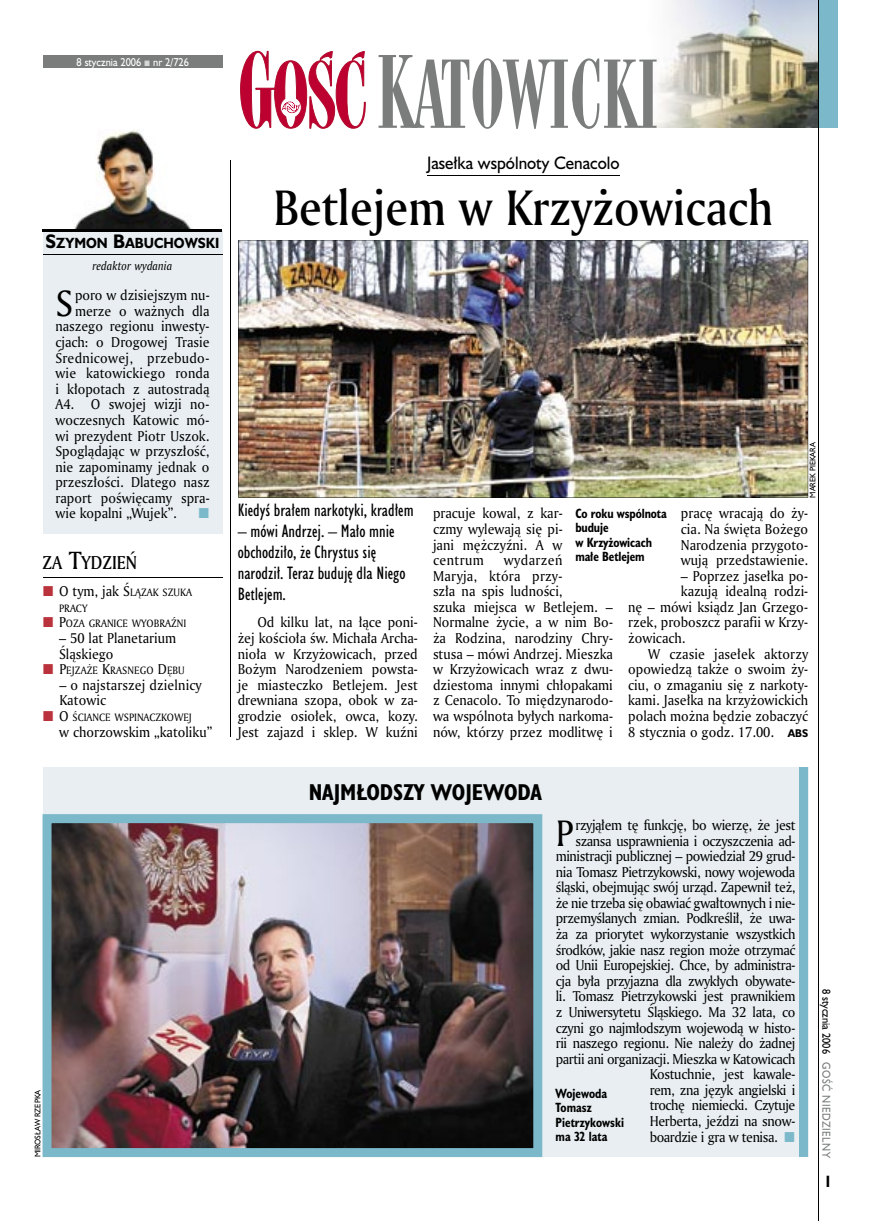
<style>
.page{position:relative;width:872px;height:1221px;background:#fff}
.page>*{position:absolute;margin:0;border:0;box-sizing:border-box;transform-origin:0 0}
.t1{font:90px "Modern 735 PL";color:#7b7c7c;scale:.9 1}
.t2{font:48px "Amerigo Md PL";color:#000;scale:.9 1}
.t3{font:35.55px "Amerigo PL";color:#000;scale:.94 1}
.t4{font:700 21px "Humanst 521 Cn PL";color:#000}
.t5{font:18px "Amerigo Md PL";color:#000;scale:.9 1}
.t6{font:16.5px/21px "Humanst 521 Cn PL";color:#000}
.t7{font:16.5px "Humanst 521 PL";color:#000;scale:.94 1}
.t8{font:700 15px "Humanst 521 Cn PL";color:#000;scale:.94 1}
.t9{font:13.8px/15.6px "Amerigo PL";color:#000;scale:.94 1}
.t10{font:13.8px "Amerigo PL";letter-spacing:-.03em;color:#000;scale:.94 1}
.t11{font:13.8px "Amerigo PL";letter-spacing:-.02em;color:#000;scale:.94 1}
.t12{font:13.8px "Amerigo PL";letter-spacing:.02em;color:#000;scale:.94 1}
.t13{font:700 13.5px "Humanst 521 PL";color:#000;scale:.9 1}
.t14{font:700 12.3px/14.4px "Humanst 521 Cn PL";letter-spacing:-.01em;color:#000;scale:.94 1}
.t15{font:italic 11.7px "Amerigo PL";color:#000;scale:.94 1}
.t16{font:10.5px "Humanst 521 PL";color:#fff;scale:.9 1}
.t17{font:10.5px "Humanst 521 PL";letter-spacing:.05em;color:#7b7c7c;scale:.9 1}
.t18{font:10.5px "Humanst 521 PL";color:#000;scale:.9 1}
.t19{font:10.35px/15.6px "Amerigo PL";color:#000;scale:.94 1}
.t20{font:7.5px "Humanst 521 PL";color:#000;scale:.94 1}
.s1{font-size:18px}
.s2{font-size:24px}
.s3{font-size:13.8px}
.s4{font-size:96px}
.s5{font-family:"Humanst 521 PL";font-weight:700;font-size:10.35px}
</style>
<div class="page">
<div style="left:43px;top:230px;width:179px;height:304px;background:#e8eef1"></div>
<img style="left:652px;top:0;width:166px;height:128px">
<svg style="left:240px;top:51px;width:126px;height:78px"></svg>
<div style="left:43px;top:55px;width:180px;height:13px;background:#7b7c7c"></div>
<div style="left:818px;top:0;width:20px;height:128px;background:#7ab8ca"></div>
<hr style="left:818px;top:0;width:1px;height:1220px;background:#000">
<hr style="left:230px;top:160px;width:1px;height:576px;background:#000">
<img style="left:74px;top:130px;width:118px;height:99px">
<hr style="left:43px;top:229px;width:179px;height:2px;background:#000">
<hr style="left:43px;top:232px;width:179px;height:1px;background:#000">
<hr style="left:43px;top:254px;width:179px;height:1px;background:#000">
<hr style="left:43px;top:577px;width:179px;height:1px;background:#000">
<div style="left:43px;top:767px;width:765px;height:389px;background:#e8eef1"></div>
<img style="left:43px;top:814px;width:499px;height:342px">
<div style="left:799px;top:767px;width:9px;height:389px;background:#7ab8ca"></div>
<hr style="left:427px;top:175px;width:192px;height:1px;background:#000">
<img style="left:238px;top:240px;width:570px;height:257px">
<p class="t16" style="left:77px;top:55px;width:127px">8 stycznia 2006 nr 2/726</p>
<p class="t13" style="left:46px;top:234px;width:194px"><span class="s1">S</span>ZYMON <span class="s1">B</span>ABUCHOWSKI</p>
<p class="t15" style="left:93px;top:258px;width:86px">redaktor wydania</p>
<h3 class="t3" style="left:55px;top:279px;width:20px">S</h3>
<p class="t9" style="left:75px;top:287px;width:144px">poro w dzisiejszym nu-</p>
<p class="t9" style="left:75px;top:303px;width:144px">merze o ważnych dla</p>
<p class="t9" style="left:55px;top:318px;width:165px">naszego regionu inwesty-</p>
<p class="t9" style="left:55px;top:334px;width:165px">cjach: o Drogowej Trasie</p>
<p class="t12" style="left:55px;top:348px;width:165px">Średnicowej, przebudo-</p>
<p class="t9" style="left:55px;top:365px;width:165px">wie katowickiego ronda</p>
<p class="t9" style="left:55px;top:380px;width:165px">i kłopotach z autostradą</p>
<p class="t9" style="left:55px;top:396px;width:165px">A4. O swojej wizji no-</p>
<p class="t9" style="left:55px;top:412px;width:165px">woczesnych Katowic mó-</p>
<p class="t9" style="left:55px;top:427px;width:165px">wi prezydent Piotr Uszok.</p>
<p class="t9" style="left:55px;top:443px;width:165px">Spoglądając w przyszłość,</p>
<p class="t9" style="left:55px;top:458px;width:165px">nie zapominamy jednak o</p>
<p class="t9" style="left:55px;top:474px;width:165px">przeszłości. Dlatego nasz</p>
<p class="t9" style="left:55px;top:489px;width:165px">raport poświęcamy spra-</p>
<p class="t9" style="left:55px;top:505px;width:131px">wie kopalni „Wujek”.</p>
<h3 class="t5" style="left:43px;top:550px;width:107px">ZA <span class="s2">T</span>YDZIEŃ</h3>
<p class="t19" style="left:59px;top:584px;width:143px"><span class="s3">O tym, jak Ś</span>LĄZAK SZUKA<br>PRACY<br><span class="s3">P</span>OZA GRANICE WYOBRAŹNI</p>
<p class="t9" style="left:59px;top:630px;width:126px">– 50 lat Planetarium<br>Śląskiego</p>
<p class="t19" style="left:59px;top:662px;width:135px"><span class="s3">P</span>EJZAŻE <span class="s3">K</span>RASNEGO <span class="s3">D</span>ĘBU</p>
<p class="t9" style="left:59px;top:676px;width:153px">– o najstarszej dzielnicy<br>Katowic</p>
<p class="t19" style="left:59px;top:709px;width:142px"><span class="s3">O</span> ŚCIANCE WSPINACZKOWEJ</p>
<p class="t9" style="left:59px;top:723px;width:165px">w chorzowskim „katoliku”</p>
<h1 class="t1" style="left:376px;top:39px;width:315px"><span class="s4">K</span>ATOWICKI</h1>
<p class="t7" style="left:427px;top:151px;width:206px">Jasełka wspólnoty Cenacolo</p>
<h2 class="t2" style="left:273px;top:175px;width:557px">Betlejem w Krzyżowicach</h2>
<p class="t20" style="left:807px;top:497px;width:60px;rotate:-90deg">MAREK PIEKARA</p>
<p class="t6" style="left:238px;top:499px;width:177px">Kiedyś brałem narkotyki, kradłem</p>
<p class="t6" style="left:238px;top:520px;width:169px">– mówi Andrzej. – Mało mnie obchodziło, że Chrystus się narodził. Teraz buduję dla Niego<br>Betlejem.</p>
<p class="t9" style="left:238px;top:614px;width:193px;text-align:justify;text-indent:20px">Od kilku lat, na łące poni&shy;żej kościoła św. Michała Archa&shy;nioła w Krzyżowicach, przed Bożym Narodzeniem powsta&shy;je miasteczko Betlejem. Jest drewniana szopa, obok w za&shy;grodzie osiołek, owca, kozy.<br>Jest zajazd i sklep. W kuźni</p>
<p class="t9" style="left:681px;top:505px;width:137px;text-align:justify">pracę wracają do ży&shy;cia. Na święta Bożego Narodzenia przygoto&shy;wują przedstawienie.</p>
<p class="t9" style="left:681px;top:567px;width:137px">– Poprzez jasełka po-</p>
<p class="t9" style="left:681px;top:583px;width:137px">kazują idealną rodzi-</p>
<p class="t9" style="left:628px;top:598px;width:193px">nę – mówi ksiądz Jan Grzego-</p>
<p class="t9" style="left:628px;top:614px;width:193px">rzek, proboszcz parafii w Krzy-</p>
<p class="t9" style="left:628px;top:630px;width:62px">żowicach.</p>
<p class="t9" style="left:648px;top:645px;width:172px">W czasie jasełek aktorzy</p>
<p class="t9" style="left:628px;top:661px;width:193px">opowiedzą także o swoim ży-</p>
<p class="t9" style="left:628px;top:676px;width:193px">ciu, o zmaganiu się z narkoty-</p>
<p class="t9" style="left:628px;top:692px;width:193px">kami. Jasełka na krzyżowickich</p>
<p class="t9" style="left:628px;top:707px;width:193px">polach można będzie zobaczyć</p>
<p class="t9" style="left:628px;top:723px;width:193px">8 stycznia o godz. 17.00. <span class="s5">ABS</span></p>
<p class="t9" style="left:433px;top:505px;width:139px;text-align:justify">pracuje kowal, z kar&shy;czmy wylewają się pi&shy;jani mężczyźni. A w centrum</p>
<p class="t14" style="left:575px;top:506px;width:99px">Co roku wspólnota buduje<br>w Krzyżowicach małe Betlejem</p>
<p class="t9" style="left:433px;top:552px;width:193px;text-indent:71px">wydarzeń<br>Maryja, która przy-<br>szła na spis ludności,<br>szuka miejsca w Betlejem. –<br>Normalne życie, a w nim Bo&shy;ża Rodzina, narodziny Chry&shy;stusa – mówi Andrzej. Mieszka w Krzyżowicach wraz z dwu&shy;dziestoma innymi chłopakami z Cenacolo. To międzynarodo&shy;wa wspólnota byłych narkoma&shy;nów, którzy przez modlitwę i</p>
<h3 class="t4" style="left:309px;top:777px;width:234px">NAJMŁODSZY WOJEWODA</h3>
<h3 class="t3" style="left:556px;top:809px;width:20px">P</h3>
<p class="t10" style="left:575px;top:815px;width:235px">rzyjąłem tę funkcję, bo wierzę, że jest</p>
<p class="t10" style="left:575px;top:831px;width:235px">szansa usprawnienia i oczyszczenia ad-</p>
<p class="t10" style="left:556px;top:847px;width:256px">ministracji publicznej – powiedział 29 grud-</p>
<p class="t10" style="left:556px;top:862px;width:256px">nia Tomasz Pietrzykowski, nowy wojewoda</p>
<p class="t10" style="left:556px;top:878px;width:256px">śląski, obejmując swój urząd. Zapewnił też,</p>
<p class="t10" style="left:556px;top:893px;width:256px">że nie trzeba się obawiać gwałtownych i nie-</p>
<p class="t10" style="left:556px;top:909px;width:256px">przemyślanych zmian. Podkreślił, że uwa-</p>
<p class="t10" style="left:556px;top:924px;width:256px">ża za priorytet wykorzystanie wszystkich</p>
<p class="t10" style="left:556px;top:940px;width:256px">środków, jakie nasz region może otrzymać</p>
<p class="t10" style="left:556px;top:955px;width:256px">od Unii Europejskiej. Chce, by administra-</p>
<p class="t10" style="left:556px;top:971px;width:256px">cja była przyjazna dla zwykłych obywate-</p>
<p class="t10" style="left:556px;top:987px;width:256px">li. Tomasz Pietrzykowski jest prawnikiem</p>
<p class="t10" style="left:556px;top:1002px;width:256px">z Uniwersytetu Śląskiego. Ma 32 lata, co</p>
<p class="t10" style="left:556px;top:1018px;width:256px">czyni go najmłodszym wojewodą w histo-</p>
<p class="t10" style="left:556px;top:1033px;width:256px">rii naszego regionu. Nie należy do żadnej</p>
<p class="t10" style="left:556px;top:1049px;width:256px">partii ani organizacji. Mieszka w Katowicach</p>
<p class="t11" style="left:649px;top:1064px;width:156px">Kostuchnie, jest kawale-</p>
<p class="t10" style="left:649px;top:1080px;width:156px">rem, zna język angielski i</p>
<p class="t10" style="left:649px;top:1096px;width:156px">trochę niemiecki. Czytuje</p>
<p class="t10" style="left:649px;top:1111px;width:156px">Herberta, jeździ na snow-</p>
<p class="t10" style="left:649px;top:1127px;width:138px">boardzie i gra w tenisa.</p>
<p class="t20" style="left:33px;top:1157px;width:74px;rotate:-90deg">MIROSŁAW RZEPKA</p>
<p class="t14" style="left:555px;top:1085px;width:74px">Wojewoda<br>Tomasz<br>Pietrzykowski ma 32 lata</p>
<p class="t18" style="left:833px;top:988px;width:74px;rotate:90deg">8 stycznia 2006</p>
<p class="t17" style="left:833px;top:1062px;width:108px;rotate:90deg">GOŚĆ NIEDZIELNY</p>
<p class="t8" style="left:826px;top:1171px;width:6px">I</p>
</div>
